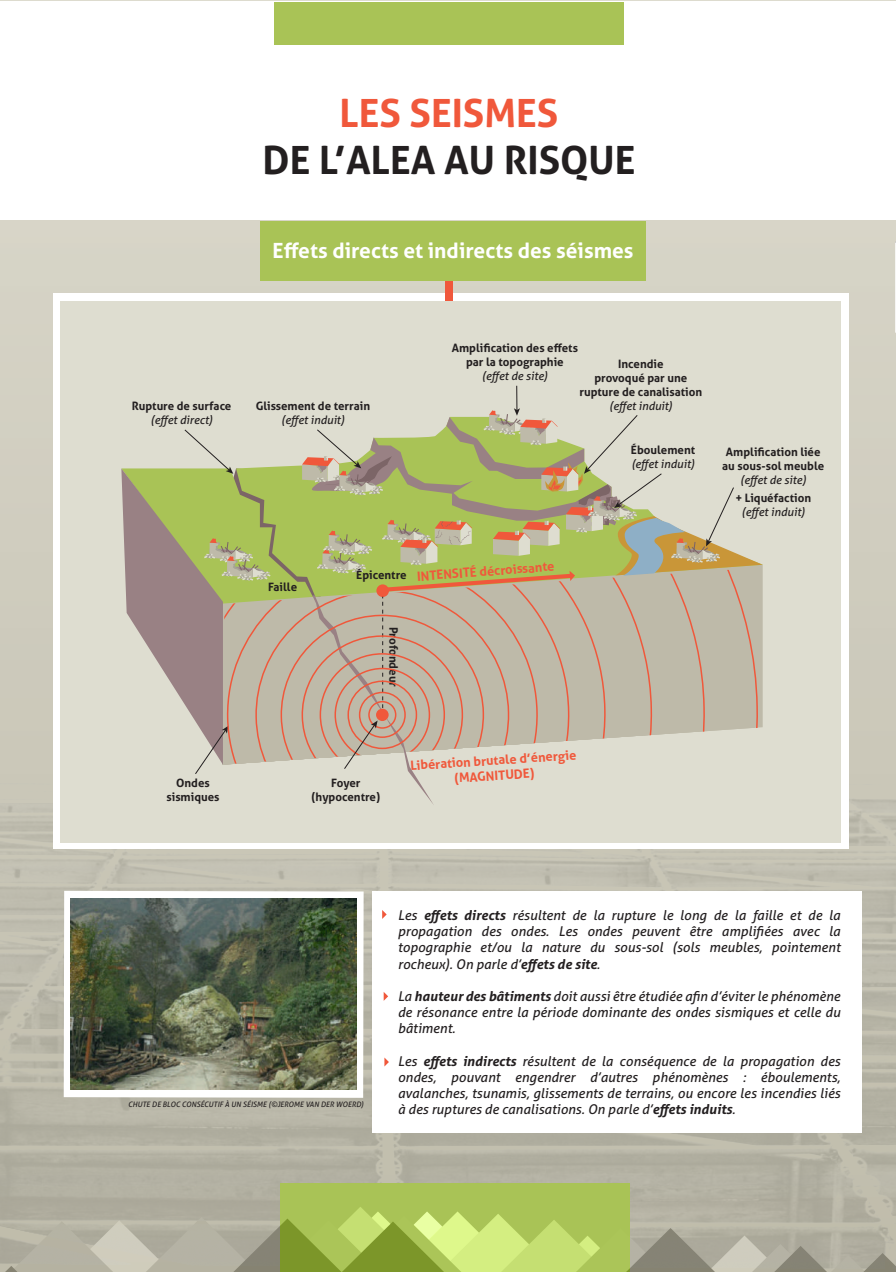
<style>
.page{position:relative;width:896px;height:1272px;background:#fff}
.page>*{position:absolute;margin:0;border:0;box-sizing:border-box;transform-origin:0 0}
.t1{font:700 39px "Aller";color:#231f20}
.t2{font:700 39px "Aller";color:#f0583b}
.t3{font:700 21px "Aller";color:#fff}
.t4{font:italic 13.5px/16.2px "Aller";color:#231f20;text-align:justify}
.t5{font:700 12.9px/15.5px "Aller";color:#f0583b;text-align:center}
.t6{font:700 11.55px/13.8px "Aller";color:#231f20;text-align:center}
.t7{font:italic 11.55px "Aller";color:#231f20}
.t8{font:italic 7.5px "Aller";color:#231f20}
.s1{font-weight:700}
</style>
<div class="page">
<div style="left:0;top:1px;width:896px;height:1270px;background:#d6d4c6"></div>
<img style="left:0;top:545px;width:896px;height:726px">
<div style="left:0;top:1px;width:896px;height:218px;background:#fff"></div>
<div style="left:280px;top:1183px;width:350px;height:88px;background:#a9c356"></div>
<svg style="left:3px;top:1206px;width:893px;height:65px"></svg>
<div style="left:53px;top:293px;width:795px;height:556px;background:#fff"></div>
<div style="left:446px;top:268px;width:7px;height:38px;background:#f0583b"></div>
<div style="left:372px;top:891px;width:489px;height:241px;background:#fff"></div>
<svg style="left:384px;top:1057px;width:5px;height:9px"></svg>
<svg style="left:382px;top:910px;width:5px;height:9px"></svg>
<svg style="left:384px;top:992px;width:4px;height:8px"></svg>
<div style="left:274px;top:2px;width:350px;height:43px;background:#a9c356"></div>
<div style="left:260px;top:221px;width:385px;height:60px;background:#a9c356"></div>
<svg style="left:64px;top:890px;width:300px;height:207px;background:#eeeeeb"></svg>
<img style="left:71px;top:898px;width:285px;height:191px">
<div style="left:60px;top:301px;width:781px;height:541px;background:#deddd0"></div>
<svg style="left:121px;top:386px;width:642px;height:419px"></svg>
<img style="left:895px;top:243px;width:1px;height:90px">
<h1 class="t2" style="left:340px;top:89px;width:220px">LES SEISMES</h1>
<h1 class="t1" style="left:263px;top:136px;width:374px">DE L’ALEA AU RISQUE</h1>
<h2 class="t3" style="left:272px;top:237px;width:363px">Effets directs et indirects des séismes</h2>
<p class="t6" style="left:132px;top:399px;width:101px">Rupture de surface</p>
<p class="t7" style="left:151px;top:413px;width:64px">(effet direct)</p>
<p class="t6" style="left:256px;top:399px;width:116px">Glissement de terrain</p>
<p class="t7" style="left:281px;top:413px;width:65px">(effet induit)</p>
<p class="t6" style="left:452px;top:341px;width:128px">Amplification des effets par la topographie</p>
<p class="t7" style="left:482px;top:369px;width:67px">(effet de site)</p>
<p class="t6" style="left:579px;top:357px;width:124px">Incendie<br>provoqué par une rupture de canalisation</p>
<p class="t7" style="left:609px;top:398px;width:65px">(effet induit)</p>
<p class="t6" style="left:631px;top:443px;width:66px">Éboulement</p>
<p class="t7" style="left:631px;top:457px;width:65px">(effet induit)</p>
<p class="t6" style="left:268px;top:579px;width:31px">Faille</p>
<p class="t6" style="left:356px;top:568px;width:52px">Épicentre</p>
<p class="t5" style="left:417px;top:568px;width:139px;rotate:-4deg">INTENSITÉ décroissante</p>
<p class="t6" style="left:400px;top:626px;width:62px;rotate:90deg">Profondeur</p>
<p class="t6" style="left:722px;top:445px;width:103px">Amplification liée au sous-sol meuble</p>
<p class="t7" style="left:740px;top:472px;width:67px">(effet de site)</p>
<p class="t6" style="left:735px;top:491px;width:77px">+ Liquéfaction</p>
<p class="t7" style="left:741px;top:505px;width:65px">(effet induit)</p>
<p class="t6" style="left:166px;top:775px;width:55px">Ondes sismiques</p>
<p class="t6" style="left:311px;top:775px;width:70px">Foyer (hypocentre)</p>
<p class="t5" style="left:410px;top:758px;width:168px;rotate:-4deg">Libération brutale d’énergie (MAGNITUDE)</p>
<p class="t8" style="left:128px;top:1099px;width:237px">CHUTE DE BLOC CONSÉCUTIF À UN SÉISME (©JEROME VAN DER WOERD)</p>
<p class="t4" style="left:398px;top:907px;width:444px">Les <span class="s1">effets directs</span> résultent de la rupture le long de la faille et de la propagation des ondes. Les ondes peuvent être amplifiées avec la topographie et/ou la nature du sous-sol (sols meubles, pointement rocheux). On parle d’<span class="s1">effets de site</span>.</p>
<p class="t4" style="left:398px;top:988px;width:444px">La <span class="s1">hauteur des bâtiments</span> doit aussi être étudiée afin d’éviter le phénomène de résonance entre la période dominante des ondes sismiques et celle du bâtiment.</p>
<p class="t4" style="left:398px;top:1052px;width:444px">Les <span class="s1">effets indirects</span> résultent de la conséquence de la propagation des ondes, pouvant engendrer d’autres phénomènes : éboulements, avalanches, tsunamis, glissements de terrains, ou encore les incendies liés à des ruptures de canalisations. On parle d’<span class="s1">effets induits</span>.</p>
</div>
